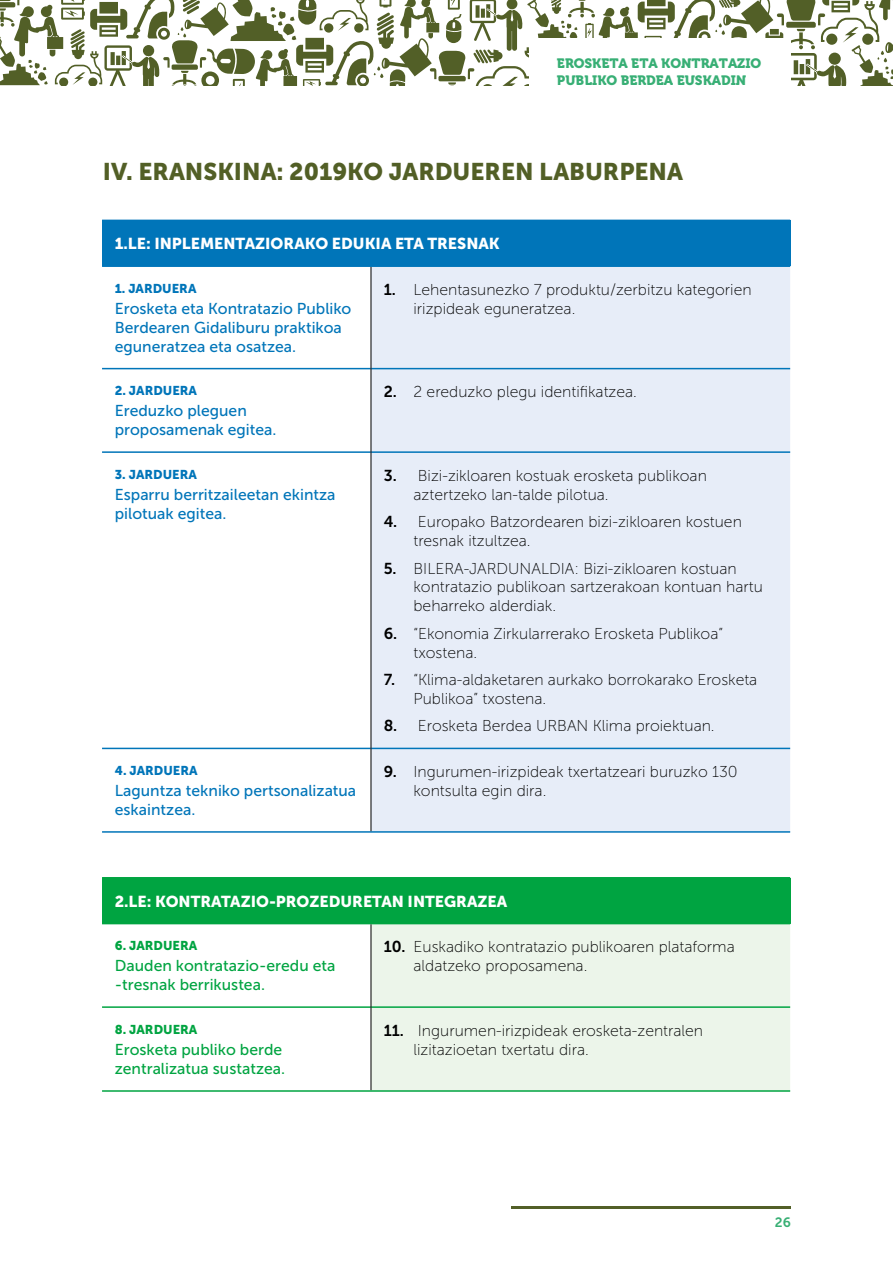
<style>
.page{position:relative;width:893px;height:1263px;background:#fff}
.page>*{position:absolute;margin:0;border:0;box-sizing:border-box;transform-origin:0 0}
.t1{font:24px "Museo Sans 900";color:#525f26}
.t2{font:15.75px/18.9px "Museo Sans 100";color:#000}
.t3{font:15.75px/18.9px "Museo Sans 500";color:#0075b9}
.t4{font:15.75px/18.9px "Museo Sans 500";color:#00a441}
.t5{font:15.75px "Museo Sans 900";color:#fff}
.t6{font:13.5px/16.2px "Museo 900";color:#38af75}
.t7{font:13.5px "Museo Sans 700";color:#38af74}
.t8{font:12.75px "Museo Sans 900";color:#0075b9}
.t9{font:12.75px "Museo Sans 900";color:#00a441}
.s1{font-family:"Museo Sans 700"}
</style>
<div class="page">
<hr style="left:512px;top:1206px;width:279px;height:2px;background:#525f27">
<svg style="left:0;top:0;width:893px;height:85px"></svg>
<div style="left:529px;top:38px;width:262px;height:71px;background:#fff"></div>
<div style="left:102px;top:220px;width:688px;height:46px;background:#0075b9"></div>
<div style="left:372px;top:267px;width:418px;height:564px;background:#e7edf8"></div>
<div style="left:102px;top:878px;width:688px;height:45px;background:#00a441"></div>
<svg style="left:102px;top:924px;width:269px;height:166px"></svg>
<div style="left:372px;top:924px;width:418px;height:166px;background:#ecf5ea"></div>
<hr style="left:102px;top:265px;width:269px;height:2px;background:#0075b9">
<hr style="left:371px;top:265px;width:419px;height:2px;background:#0075b9">
<hr style="left:102px;top:368px;width:269px;height:1px;background:#0075b9">
<hr style="left:371px;top:368px;width:419px;height:1px;background:#0075b9">
<hr style="left:102px;top:451px;width:269px;height:2px;background:#0075b9">
<hr style="left:371px;top:451px;width:419px;height:2px;background:#0075b9">
<hr style="left:102px;top:748px;width:269px;height:1px;background:#0075b9">
<hr style="left:371px;top:748px;width:419px;height:1px;background:#0075b9">
<hr style="left:102px;top:831px;width:269px;height:2px;background:#0075b9">
<hr style="left:371px;top:831px;width:419px;height:2px;background:#0075b9">
<hr style="left:371px;top:267px;width:1px;height:102px;background:#000">
<hr style="left:371px;top:369px;width:1px;height:83px;background:#000">
<hr style="left:371px;top:452px;width:1px;height:296px;background:#000">
<hr style="left:371px;top:748px;width:1px;height:83px;background:#000">
<hr style="left:102px;top:877px;width:269px;height:1px;background:#00a441">
<hr style="left:371px;top:877px;width:419px;height:1px;background:#00a441">
<hr style="left:102px;top:923px;width:269px;height:1px;background:#00a441">
<hr style="left:371px;top:923px;width:419px;height:1px;background:#00a441">
<hr style="left:102px;top:1006px;width:269px;height:2px;background:#00a441">
<hr style="left:371px;top:1006px;width:419px;height:2px;background:#00a441">
<hr style="left:371px;top:924px;width:1px;height:83px;background:#000">
<hr style="left:371px;top:1007px;width:1px;height:83px;background:#000">
<hr style="left:102px;top:1090px;width:269px;height:2px;background:#00a441">
<hr style="left:371px;top:1090px;width:419px;height:2px;background:#00a441">
<p class="t6" style="left:557px;top:56px;width:206px">EROSKETA ETA KONTRATAZIO<br>PUBLIKO BERDEA EUSKADIN</p>
<h1 class="t1" style="left:103px;top:158px;width:582px">IV. ERANSKINA: 2019KO JARDUEREN LABURPENA</h1>
<p class="t5" style="left:115px;top:235px;width:386px">1.LE: INPLEMENTAZIORAKO EDUKIA ETA TRESNAK</p>
<p class="t8" style="left:115px;top:281px;width:83px">1. JARDUERA</p>
<p class="t3" style="left:115px;top:299px;width:238px">Erosketa eta Kontratazio Publiko<br>Berdearen Gidaliburu praktikoa eguneratzea eta osatzea.</p>
<p class="t2" style="left:413px;top:280px;width:340px;text-indent:-30px"><span class="s1">1.</span> Lehentasunezko 7 produktu/zerbitzu kategorien irizpideak eguneratzea.</p>
<p class="t8" style="left:115px;top:383px;width:84px">2. JARDUERA</p>
<p class="t3" style="left:115px;top:401px;width:163px">Ereduzko pleguen proposamenak egitea.</p>
<p class="t8" style="left:115px;top:467px;width:84px">3. JARDUERA</p>
<p class="t3" style="left:115px;top:485px;width:222px">Esparru berritzaileetan ekintza pilotuak egitea.</p>
<p class="t8" style="left:115px;top:763px;width:84px">4. JARDUERA</p>
<p class="t3" style="left:115px;top:781px;width:243px">Laguntza tekniko pertsonalizatua eskaintzea.</p>
<p class="t2" style="left:384px;top:383px;width:255px"><span class="s1">2.</span> 2 ereduzko plegu identifikatzea.</p>
<p class="t2" style="left:413px;top:466px;width:295px;text-indent:-30px"><span class="s1">3.</span> Bizi-zikloaren kostuak erosketa publikoan aztertzeko lan-talde pilotua.</p>
<p class="t2" style="left:413px;top:513px;width:330px;text-indent:-30px"><span class="s1">4.</span> Europako Batzordearen bizi-zikloaren kostuen tresnak itzultzea.</p>
<p class="t2" style="left:413px;top:559px;width:351px;text-indent:-30px"><span class="s1">5.</span> BILERA-JARDUNALDIA: Bizi-zikloaren kostuan kontratazio publikoan sartzerakoan kontuan hartu beharreko alderdiak.</p>
<p class="t2" style="left:413px;top:624px;width:311px;text-indent:-30px"><span class="s1">6.</span> “Ekonomia Zirkularrerako Erosketa Publikoa” txostena.</p>
<p class="t2" style="left:413px;top:670px;width:345px;text-indent:-30px"><span class="s1">7.</span> “Klima-aldaketaren aurkako borrokarako Erosketa<br>Publikoa” txostena.</p>
<p class="t2" style="left:384px;top:717px;width:332px"><span class="s1">8.</span> Erosketa Berdea URBAN Klima proiektuan.</p>
<p class="t2" style="left:413px;top:762px;width:326px;text-indent:-30px"><span class="s1">9.</span> Ingurumen-irizpideak txertatzeari buruzko 130 kontsulta egin dira.</p>
<p class="t5" style="left:115px;top:892px;width:394px">2.LE: KONTRATAZIO-PROZEDURETAN INTEGRAZEA</p>
<p class="t9" style="left:115px;top:938px;width:84px">6. JARDUERA</p>
<p class="t4" style="left:115px;top:956px;width:222px">Dauden kontratazio-eredu eta -tresnak berrikustea.</p>
<p class="t2" style="left:413px;top:938px;width:323px;text-indent:-30px"><span class="s1">10.</span> Euskadiko kontratazio publikoaren plataforma aldatzeko proposamena.</p>
<p class="t9" style="left:115px;top:1022px;width:84px">8. JARDUERA</p>
<p class="t4" style="left:115px;top:1040px;width:172px">Erosketa publiko berde zentralizatua sustatzea.</p>
<p class="t2" style="left:413px;top:1021px;width:291px;text-indent:-30px"><span class="s1">11.</span> Ingurumen-irizpideak erosketa-zentralen lizitazioetan txertatu dira.</p>
<p class="t7" style="left:775px;top:1215px;width:17px">26</p>
</div>
